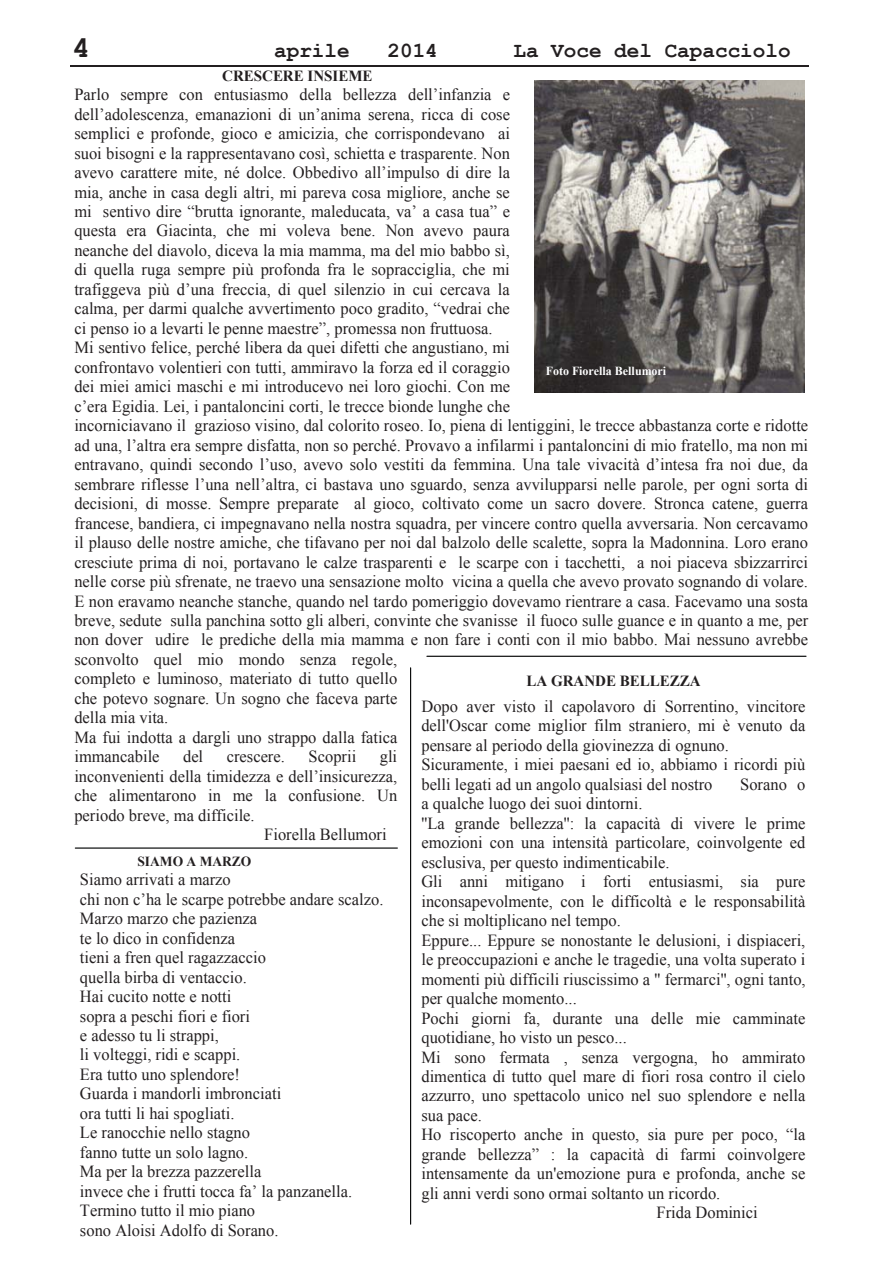
<style>
.page{position:relative;width:893px;height:1263px;background:#fff}
.page>*{position:absolute;margin:0;border:0;box-sizing:border-box;transform-origin:0 0}
.t1{font:700 30.75px "Courier New";color:#231f20}
.t2{font:700 21.6px "Courier New";color:#231f20}
.t3{font:16.95px/19.5px "Times New Roman";color:#231f20}
.t4{font:700 15.45px "Times New Roman";color:#231f20}
.t5{font:700 13.8px "Times New Roman";color:#231f20}
.t6{font:700 12.3px "Times New Roman";color:#fff}
</style>
<div class="page">
<hr style="left:70px;top:66px;width:738px;height:1px;background:#231f20">
<img style="left:534px;top:80px;width:270px;height:313px">
<hr style="left:410px;top:668px;width:1px;height:556px;background:#010202">
<hr style="left:427px;top:656px;width:379px;height:1px;background:#010202">
<hr style="left:75px;top:848px;width:322px;height:1px;background:#010202">
<h1 class="t1" style="left:72px;top:31px;width:19px">4</h1>
<p class="t2" style="left:274px;top:39px;width:77px">aprile</p>
<p class="t2" style="left:387px;top:39px;width:52px">2014</p>
<p class="t2" style="left:513px;top:39px;width:279px">La Voce del Capacciolo</p>
<p class="t4" style="left:222px;top:67px;width:152px">CRESCERE INSIEME</p>
<p class="t3" style="left:74px;top:85px;width:735px">Parlo sempre con entusiasmo della bellezza dell’infanzia e<br>dell’adolescenza, emanazioni di un’anima serena, ricca di cose<br>semplici e profonde, gioco e amicizia, che corrispondevano ai<br>suoi bisogni e la rappresentavano così, schietta e trasparente. Non<br>avevo carattere mite, né dolce. Obbedivo all’impulso di dire la<br>mia, anche in casa degli altri, mi pareva cosa migliore, anche se<br>mi sentivo dire “brutta ignorante, maleducata, va’ a casa tua” e<br>questa era Giacinta, che mi voleva bene. Non avevo paura<br>neanche del diavolo, diceva la mia mamma, ma del mio babbo sì,<br>di quella ruga sempre più profonda fra le sopracciglia, che mi<br>trafiggeva più d’una freccia, di quel silenzio in cui cercava la<br>calma, per darmi qualche avvertimento poco gradito, “vedrai che<br>ci penso io a levarti le penne maestre”, promessa non fruttuosa.<br>Mi sentivo felice, perché libera da quei difetti che angustiano, mi<br>confrontavo volentieri con tutti, ammiravo la forza ed il coraggio<br>dei miei amici maschi e mi introducevo nei loro giochi. Con me<br>c’era Egidia. Lei, i pantaloncini corti, le trecce bionde lunghe che<br>incorniciavano il grazioso visino, dal colorito roseo. Io, piena di lentiggini, le trecce abbastanza corte e ridotte ad una, l’altra era sempre disfatta, non so perché. Provavo a infilarmi i pantaloncini di mio fratello, ma non mi entravano, quindi secondo l’uso, avevo solo vestiti da femmina. Una tale vivacità d’intesa fra noi due, da sembrare riflesse l’una nell’altra, ci bastava uno sguardo, senza avvilupparsi nelle parole, per ogni sorta di decisioni, di mosse. Sempre preparate al gioco, coltivato come un sacro dovere. Stronca catene, guerra francese, bandiera, ci impegnavano nella nostra squadra, per vincere contro quella avversaria. Non cercavamo il plauso delle nostre amiche, che tifavano per noi dal balzolo delle scalette, sopra la Madonnina. Loro erano cresciute prima di noi, portavano le calze trasparenti e le scarpe con i tacchetti, a noi piaceva sbizzarrirci nelle corse più sfrenate, ne traevo una sensazione molto vicina a quella che avevo provato sognando di volare.<br>E non eravamo neanche stanche, quando nel tardo pomeriggio dovevamo rientrare a casa. Facevamo una sosta breve, sedute sulla panchina sotto gli alberi, convinte che svanisse il fuoco sulle guance e in quanto a me, per non dover udire le prediche della mia mamma e non fare i conti con il mio babbo. Mai nessuno avrebbe sconvolto quel mio mondo senza regole,<br>completo e luminoso, materiato di tutto quello<br>che potevo sognare. Un sogno che faceva parte<br>della mia vita.<br>Ma fui indotta a dargli uno strappo dalla fatica<br>immancabile</p>
<p class="t6" style="left:546px;top:364px;width:122px">Foto Fiorella Bellumori</p>
<p class="t4" style="left:526px;top:672px;width:176px">LA GRANDE BELLEZZA</p>
<p class="t3" style="left:421px;top:696px;width:386px">Dopo aver visto il capolavoro di Sorrentino, vincitore dell'Oscar come miglior film straniero, mi è venuto da pensare al periodo della giovinezza di ognuno.<br>Sicuramente, i miei paesani ed io, abbiamo i ricordi più belli legati ad un angolo qualsiasi del nostro</p>
<p class="t3" style="left:183px;top:747px;width:22px">del</p>
<p class="t3" style="left:227px;top:747px;width:60px">crescere.</p>
<p class="t3" style="left:308px;top:747px;width:49px">Scoprii</p>
<p class="t3" style="left:380px;top:747px;width:19px">gli</p>
<p class="t3" style="left:74px;top:766px;width:324px">inconvenienti della timidezza e dell’insicurezza,</p>
<p class="t3" style="left:74px;top:786px;width:324px">che alimentarono in me la confusione. Un</p>
<p class="t3" style="left:74px;top:805px;width:182px">periodo breve, ma difficile.</p>
<p class="t3" style="left:264px;top:825px;width:124px">Fiorella Bellumori</p>
<p class="t5" style="left:137px;top:854px;width:115px">SIAMO A MARZO</p>
<p class="t3" style="left:80px;top:870px;width:305px">Siamo arrivati a marzo<br>chi non c’ha le scarpe potrebbe andare scalzo.<br>Marzo marzo che pazienza<br>te lo dico in confidenza<br>tieni a fren quel ragazzaccio<br>quella birba di ventaccio.<br>Hai cucito notte e notti<br>sopra a peschi fiori e fiori<br>e adesso tu li strappi,<br>li volteggi, ridi e scappi.<br>Era tutto uno splendore!<br>Guarda i mandorli imbronciati<br>ora tutti li hai spogliati.<br>Le ranocchie nello stagno<br>fanno tutte un solo lagno.<br>Ma per la brezza pazzerella<br>invece che i frutti tocca fa’ la panzanella.<br>Termino tutto il mio piano<br>sono Aloisi Adolfo di Sorano.</p>
<p class="t3" style="left:740px;top:774px;width:67px">Sorano o</p>
<p class="t3" style="left:421px;top:794px;width:223px">a qualche luogo dei suoi dintorni.</p>
<p class="t3" style="left:421px;top:813px;width:385px">''La grande bellezza'': la capacità di vivere le prime</p>
<p class="t3" style="left:421px;top:833px;width:385px">emozioni con una intensità particolare, coinvolgente ed</p>
<p class="t3" style="left:421px;top:852px;width:250px">esclusiva, per questo indimenticabile.</p>
<p class="t3" style="left:421px;top:872px;width:386px">Gli anni mitigano i forti entusiasmi, sia pure</p>
<p class="t3" style="left:421px;top:891px;width:386px">inconsapevolmente, con le difficoltà e le responsabilità</p>
<p class="t3" style="left:421px;top:911px;width:201px">che si moltiplicano nel tempo.</p>
<p class="t3" style="left:421px;top:930px;width:385px">Eppure... Eppure se nonostante le delusioni, i dispiaceri,</p>
<p class="t3" style="left:421px;top:950px;width:385px">le preoccupazioni e anche le tragedie, una volta superato i</p>
<p class="t3" style="left:421px;top:969px;width:386px">momenti più difficili riuscissimo a '' fermarci'', ogni tanto,</p>
<p class="t3" style="left:421px;top:989px;width:157px">per qualche momento...</p>
<p class="t3" style="left:421px;top:1008px;width:385px">Pochi giorni fa, durante una delle mie camminate</p>
<p class="t3" style="left:421px;top:1028px;width:207px">quotidiane, ho visto un pesco...</p>
<p class="t3" style="left:421px;top:1047px;width:385px">Mi sono fermata , senza vergogna, ho ammirato</p>
<p class="t3" style="left:421px;top:1066px;width:385px">dimentica di tutto quel mare di fiori rosa contro il cielo</p>
<p class="t3" style="left:421px;top:1086px;width:385px">azzurro, uno spettacolo unico nel suo splendore e nella</p>
<p class="t3" style="left:421px;top:1105px;width:62px">sua pace.</p>
<p class="t3" style="left:421px;top:1125px;width:385px">Ho riscoperto anche in questo, sia pure per poco, “la</p>
<p class="t3" style="left:421px;top:1144px;width:385px">grande bellezza” : la capacità di farmi coinvolgere</p>
<p class="t3" style="left:421px;top:1164px;width:385px">intensamente da un'emozione pura e profonda, anche se</p>
<p class="t3" style="left:421px;top:1183px;width:300px">gli anni verdi sono ormai soltanto un ricordo.</p>
<p class="t3" style="left:656px;top:1203px;width:103px">Frida Dominici</p>
</div>
